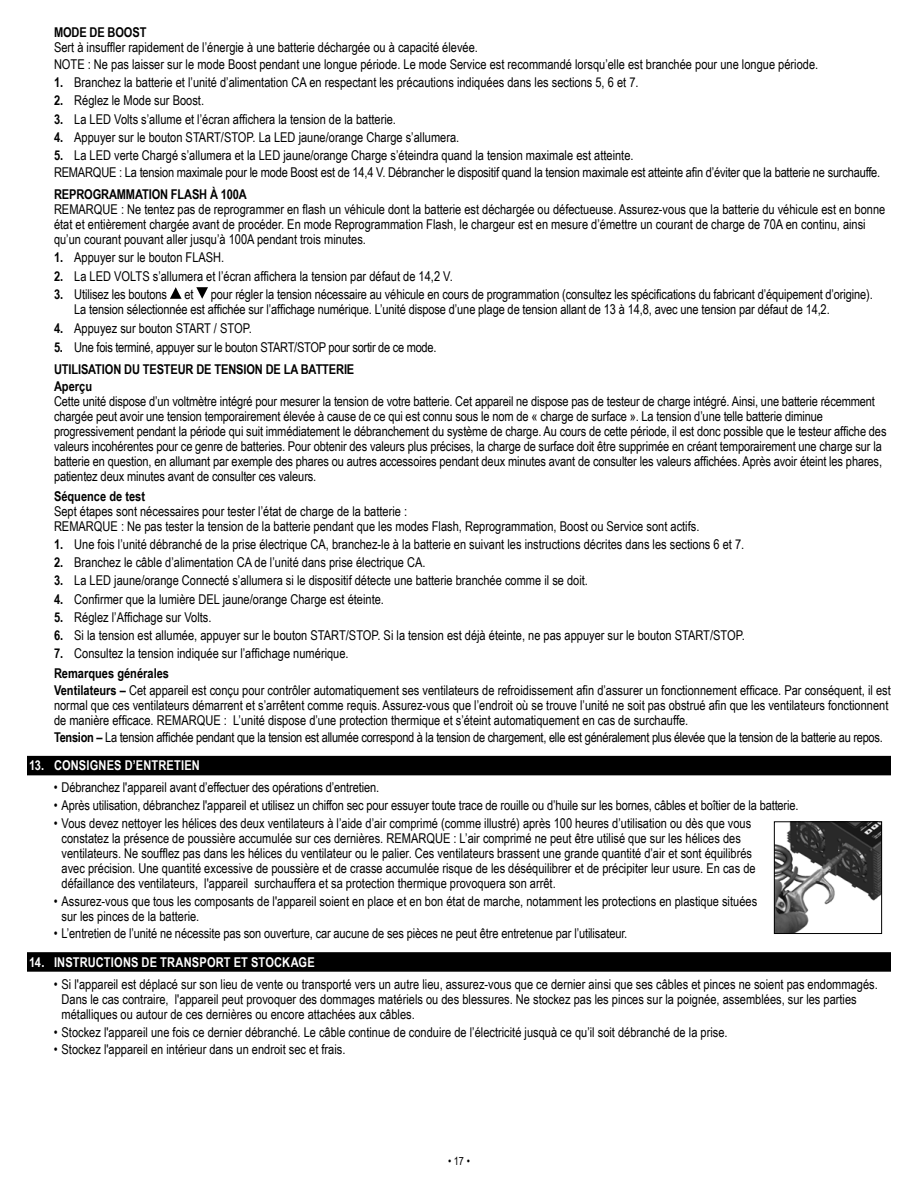
<style>
.page{position:relative;width:918px;height:1188px;background:#fff}
.page>*{position:absolute;margin:0;border:0;box-sizing:border-box;transform-origin:0 0}
.t1{font:13.5px/15px "Arial Narrow";color:#000}
.t2{font:13.5px/21.8px "Arial Narrow";letter-spacing:-.02em;color:#000}
.t3{font:700 13.5px "Arial Narrow";letter-spacing:.01em;color:#fff}
.t4{font:700 13.5px "Arial Narrow";letter-spacing:-.01em;color:#000}
.t5{font:11.25px "Arial Narrow";color:#000}
.s1{font-weight:700}
</style>
<div class="page">
<div style="left:27px;top:756px;width:864px;height:19px;background:#000"></div>
<svg style="left:170px;top:287px;width:12px;height:12px"></svg>
<svg style="left:196px;top:287px;width:12px;height:12px"></svg>
<div style="left:27px;top:952px;width:864px;height:20px;background:#000"></div>
<img style="left:776px;top:823px;width:104px;height:109px">
<div style="left:774px;top:821px;width:108px;height:113px;border:1px solid #000"></div>
<p class="t4" style="left:54px;top:22px;width:94px">MODE DE BOOST</p>
<p class="t1" style="left:54px;top:38px;width:766px;line-height:17.1px">Sert à insuffler rapidement de l’énergie à une batterie déchargée ou à capacité élevée.<br>NOTE : Ne pas laisser sur le mode Boost pendant une longue période. Le mode Service est recommandé lorsqu’elle est branchée pour une longue période.</p>
<p class="t1" style="left:54px;top:74px;width:586px"><span class="s1">1.</span> Branchez la batterie et l’unité d’alimentation CA en respectant les précautions indiquées dans les sections 5, 6 et 7.</p>
<p class="t1" style="left:54px;top:93px;width:152px"><span class="s1">2.</span> Réglez le Mode sur Boost.</p>
<p class="t1" style="left:54px;top:111px;width:344px"><span class="s1">3.</span> La LED Volts s’allume et l’écran affichera la tension de la batterie.</p>
<p class="t1" style="left:54px;top:129px;width:407px"><span class="s1">4.</span> Appuyer sur le bouton START/STOP. La LED jaune/orange Charge s’allumera.</p>
<p class="t1" style="left:54px;top:146px;width:828px;line-height:17.1px"><span class="s1">5.</span> La LED verte Chargé s’allumera et la LED jaune/orange Charge s’éteindra quand la tension maximale est atteinte.<br>REMARQUE : La tension maximale pour le mode Boost est de 14,4 V. Débrancher le dispositif quand la tension maximale est atteinte afin d’éviter que la batterie ne surchauffe.</p>
<p class="t4" style="left:54px;top:184px;width:194px">REPROGRAMMATION FLASH À 100A</p>
<p class="t1" style="left:54px;top:201px;width:833px">REMARQUE : Ne tentez pas de reprogrammer en flash un véhicule dont la batterie est déchargée ou défectueuse. Assurez-vous que la batterie du véhicule est en bonne état et entièrement chargée avant de procéder. En mode Reprogrammation Flash, le chargeur est en mesure d’émettre un courant de charge de 70A en continu, ainsi qu’un courant pouvant aller jusqu’à 100A pendant trois minutes.</p>
<p class="t1" style="left:54px;top:250px;width:172px"><span class="s1">1.</span> Appuyer sur le bouton FLASH.</p>
<p class="t1" style="left:54px;top:268px;width:400px"><span class="s1">2.</span> La LED VOLTS s’allumera et l’écran affichera la tension par défaut de 14,2 V.</p>
<p class="t1" style="left:54px;top:286px;width:115px"><span class="s1">3.</span> Utilisez les boutons</p>
<p class="t1" style="left:184px;top:286px;width:11px">et</p>
<p class="t1" style="left:74px;top:286px;width:800px;text-indent:137px">pour régler la tension nécessaire au véhicule en cours de programmation (consultez les spécifications du fabricant d’équipement d’origine).<br>La tension sélectionnée est affichée sur l’affichage numérique. L’unité dispose d’une plage de tension allant de 13 à 14,8, avec une tension par défaut de 14,2.</p>
<p class="t1" style="left:54px;top:320px;width:199px"><span class="s1">4.</span> Appuyez sur bouton START / STOP.</p>
<p class="t2" style="left:54px;top:336px;width:384px"><span class="s1">5.</span> Une fois terminé, appuyer sur le bouton START/STOP pour sortir de ce mode.<br><span class="s1">UTILISATION DU TESTEUR DE TENSION DE LA BATTERIE</span></p>
<p class="t4" style="left:54px;top:376px;width:40px">Aperçu</p>
<p class="t1" style="left:54px;top:394px;width:834px">Cette unité dispose d’un voltmètre intégré pour mesurer la tension de votre batterie. Cet appareil ne dispose pas de testeur de charge intégré. Ainsi, une batterie récemment chargée peut avoir une tension temporairement élevée à cause de ce qui est connu sous le nom de « charge de surface ». La tension d’une telle batterie diminue progressivement pendant la période qui suit immédiatement le débranchement du système de charge. Au cours de cette période, il est donc possible que le testeur affiche des valeurs incohérentes pour ce genre de batteries. Pour obtenir des valeurs plus précises, la charge de surface doit être supprimée en créant temporairement une charge sur la batterie en question, en allumant par exemple des phares ou autres accessoires pendant deux minutes avant de consulter les valeurs affichées. Après avoir éteint les phares, patientez deux minutes avant de consulter ces valeurs.</p>
<p class="t4" style="left:54px;top:486px;width:93px">Séquence de test</p>
<p class="t1" style="left:54px;top:503px;width:647px">Sept étapes sont nécessaires pour tester l’état de charge de la batterie :<br>REMARQUE : Ne pas tester la tension de la batterie pendant que les modes Flash, Reprogrammation, Boost ou Service sont actifs.</p>
<p class="t1" style="left:54px;top:536px;width:692px"><span class="s1">1.</span> Une fois l’unité débranché de la prise électrique CA, branchez-le à la batterie en suivant les instructions décrites dans les sections 6 et 7.</p>
<p class="t1" style="left:54px;top:554px;width:373px"><span class="s1">2.</span> Branchez le câble d’alimentation CA de l’unité dans prise électrique CA.</p>
<p class="t1" style="left:54px;top:573px;width:536px"><span class="s1">3.</span> La LED jaune/orange Connecté s’allumera si le dispositif détecte une batterie branchée comme il se doit.</p>
<p class="t1" style="left:54px;top:591px;width:331px"><span class="s1">4.</span> Confirmer que la lumière DEL jaune/orange Charge est éteinte.</p>
<p class="t1" style="left:54px;top:609px;width:159px"><span class="s1">5.</span> Réglez l’Affichage sur Volts.</p>
<p class="t1" style="left:54px;top:627px;width:692px"><span class="s1">6.</span> Si la tension est allumée, appuyer sur le bouton START/STOP. Si la tension est déjà éteinte, ne pas appuyer sur le bouton START/STOP.</p>
<p class="t1" style="left:54px;top:643px;width:296px;line-height:19.4px"><span class="s1">7.</span> Consultez la tension indiquée sur l’affichage numérique.<br><span class="s1">Remarques générales</span></p>
<p class="t1" style="left:54px;top:682px;width:838px"><span class="s1">Ventilateurs –</span> Cet appareil est conçu pour contrôler automatiquement ses ventilateurs de refroidissement afin d’assurer un fonctionnement efficace. Par conséquent, il est normal que ces ventilateurs démarrent et s’arrêtent comme requis. Assurez-vous que l’endroit où se trouve l’unité ne soit pas obstrué afin que les ventilateurs fonctionnent de manière efficace. REMARQUE : L’unité dispose d’une protection thermique et s’éteint automatiquement en cas de surchauffe.</p>
<p class="t2" style="left:54px;top:726px;width:830px"><span class="s1">Tension –</span> La tension affichée pendant que la tension est allumée correspond à la tension de chargement, elle est généralement plus élevée que la tension de la batterie au repos.</p>
<p class="t3" style="left:29px;top:755px;width:172px">13. CONSIGNES D’ENTRETIEN</p>
<p class="t1" style="left:54px;top:780px;width:327px">• Débranchez l'appareil avant d’effectuer des opérations d’entretien.</p>
<p class="t1" style="left:54px;top:797px;width:746px">• Après utilisation, débranchez l'appareil et utilisez un chiffon sec pour essuyer toute trace de rouille ou d’huile sur les bornes, câbles et boîtier de la batterie.</p>
<p class="t1" style="left:62px;top:815px;width:696px;text-indent:-8px">• Vous devez nettoyer les hélices des deux ventilateurs à l’aide d’air comprimé (comme illustré) après 100 heures d’utilisation ou dès que vous constatez la présence de poussière accumulée sur ces dernières. REMARQUE : L’air comprimé ne peut être utilisé que sur les hélices des ventilateurs. Ne soufflez pas dans les hélices du ventilateur ou le palier. Ces ventilateurs brassent une grande quantité d’air et sont équilibrés avec précision. Une quantité excessive de poussière et de crasse accumulée risque de les déséquilibrer et de précipiter leur usure. En cas de défaillance des ventilateurs, l'appareil surchauffera et sa protection thermique provoquera son arrêt.</p>
<p class="t1" style="left:62px;top:893px;width:697px;text-indent:-8px">• Assurez-vous que tous les composants de l'appareil soient en place et en bon état de marche, notamment les protections en plastique situées sur les pinces de la batterie.</p>
<p class="t1" style="left:54px;top:926px;width:575px">• L’entretien de l’unité ne nécessite pas son ouverture, car aucune de ses pièces ne peut être entretenue par l’utilisateur.</p>
<p class="t3" style="left:29px;top:952px;width:287px">14. INSTRUCTIONS DE TRANSPORT ET STOCKAGE</p>
<p class="t1" style="left:62px;top:976px;width:818px;text-indent:-8px">• Si l'appareil est déplacé sur son lieu de vente ou transporté vers un autre lieu, assurez-vous que ce dernier ainsi que ses câbles et pinces ne soient pas endommagés.<br>Dans le cas contraire, l'appareil peut provoquer des dommages matériels ou des blessures. Ne stockez pas les pinces sur la poignée, assemblées, sur les parties métalliques ou autour de ces dernières ou encore attachées aux câbles.</p>
<p class="t1" style="left:54px;top:1024px;width:675px">• Stockez l'appareil une fois ce dernier débranché. Le câble continue de conduire de l’électricité jusquà ce qu’il soit débranché de la prise.</p>
<p class="t1" style="left:54px;top:1041px;width:293px">• Stockez l'appareil en intérieur dans un endroit sec et frais.</p>
<p class="t5" style="left:448px;top:1153px;width:23px">• 17 •</p>
</div>
